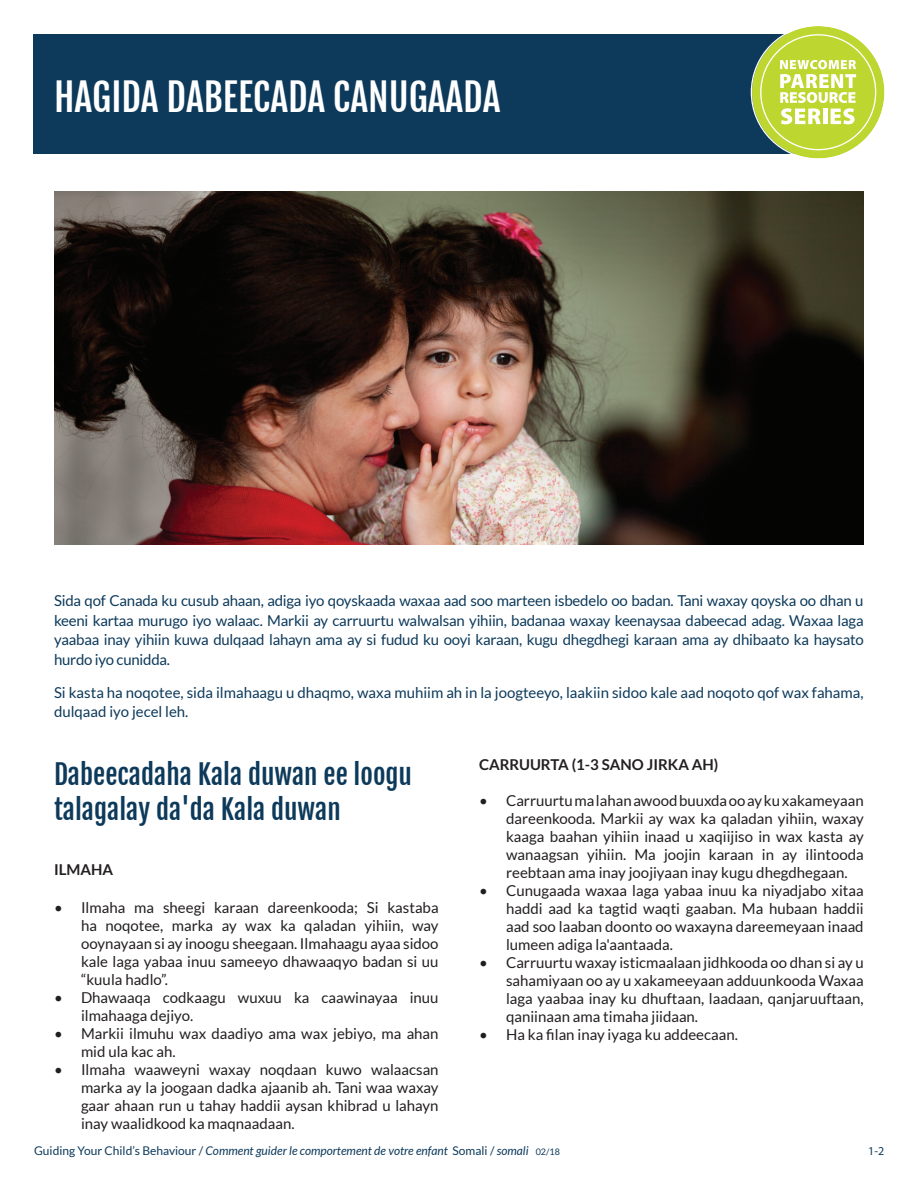
<style>
.page{position:relative;width:918px;height:1188px;background:#fff}
.page>*{position:absolute;margin:0;border:0;box-sizing:border-box;transform-origin:0 0}
.t1{font:37.5px "Fjalla One";color:#fff}
.t2{font:27px/34.5px "Fjalla One";color:#0d3a5b}
.t3{font:15px/18px "Lato";color:#231f20;text-align:justify}
.t4{font:15px/19.5px "Lato";color:#0d3a5b;text-align:justify}
.t5{font:700 15px "Lato";color:#231f20}
.t6{font:italic 12px "Lato";color:#0d3a5b}
.t7{font:12px "Myriad Pro";color:#0d3a5b}
.s1{font-style:normal}
.s2{font-style:normal;font-size:9px}
</style>
<div class="page">
<div style="left:34px;top:34px;width:788px;height:119px;background:#0d3a5b"></div>
<svg style="left:751px;top:26px;width:134px;height:133px"></svg>
<img style="left:54px;top:192px;width:810px;height:352px">
<h1 class="t1" style="left:54px;top:75px;width:448px">HAGIDA DABEECADA CANUGAADA</h1>
<p class="t4" style="left:54px;top:591px;width:811px">Sida qof Canada ku cusub ahaan, adiga iyo qoyskaada waxaa aad soo marteen isbedelo oo badan. Tani waxay qoyska oo dhan u keeni kartaa murugo iyo walaac. Markii ay carruurtu walwalsan yihiin, badanaa waxay keenaysaa dabeecad adag. Waxaa laga yaabaa inay yihiin kuwa dulqaad lahayn ama ay si fudud ku ooyi karaan, kugu dhegdhegi karaan ama ay dhibaato ka haysato hurdo iyo cunidda.</p>
<p class="t4" style="left:54px;top:682px;width:811px">Si kasta ha noqotee, sida ilmahaagu u dhaqmo, waxa muhiim ah in la joogteeyo, laakiin sidoo kale aad noqoto qof wax fahama, dulqaad iyo jecel leh.</p>
<h2 class="t2" style="left:54px;top:757px;width:360px">Dabeecadaha Kala duwan ee loogu talagalay da'da Kala duwan</h2>
<p class="t5" style="left:54px;top:861px;width:61px">ILMAHA</p>
<p class="t3" style="left:81px;top:898px;width:359px;text-indent:-27px">• Ilmaha ma sheegi karaan dareenkooda; Si kastaba ha noqotee, marka ay wax ka qaladan yihiin, way ooynayaan si ay inoogu sheegaan. Ilmahaagu ayaa sidoo kale laga yabaa inuu sameeyo dhawaaqyo badan si uu “kuula hadlo”.</p>
<p class="t3" style="left:81px;top:988px;width:359px;text-indent:-27px">• Dhawaaqa codkaagu wuxuu ka caawinayaa inuu ilmahaaga dejiyo.</p>
<p class="t3" style="left:81px;top:1024px;width:359px;text-indent:-27px">• Markii ilmuhu wax daadiyo ama wax jebiyo, ma ahan mid ula kac ah.</p>
<p class="t3" style="left:81px;top:1060px;width:359px;text-indent:-27px">• Ilmaha waaweyni waxay noqdaan kuwo walaacsan marka ay la joogaan dadka ajaanib ah. Tani waa waxay gaar ahaan run u tahay haddii aysan khibrad u lahayn inay waalidkood ka maqnaadaan.</p>
<p class="t5" style="left:479px;top:756px;width:241px">CARRUURTA (1-3 SANO JI RKA AH)</p>
<p class="t3" style="left:506px;top:792px;width:359px;text-indent:-27px">• Carruurtu ma lahan awood buuxda oo ay ku xakameyaan dareenkooda. Markii ay wax ka qaladan yihiin, waxay kaaga baahan yihiin inaad u xaqiijiso in wax kasta ay wanaagsan yihiin. Ma joojin karaan in ay ilintooda reebtaan ama inay joojiyaan inay kugu dhegdhegaan.</p>
<p class="t3" style="left:506px;top:882px;width:359px;text-indent:-27px">• Cunugaada waxaa laga yabaa inuu ka niyadjabo xitaa haddi aad ka tagtid waqti gaaban. Ma hubaan haddii aad soo laaban doonto oo waxayna dareemeyaan inaad lumeen adiga la'aantaada.</p>
<p class="t3" style="left:506px;top:954px;width:359px;text-indent:-27px">• Carruurtu waxay isticmaalaan jidhkooda oo dhan si ay u sahamiyaan oo ay u xakameeyaan adduunkooda Waxaa laga yaabaa inay ku dhuftaan, laadaan, qanjaruuftaan, qaniinaan ama timaha jiidaan.</p>
<p class="t3" style="left:479px;top:1026px;width:260px">• Ha ka filan inay iyaga ku addeecaan.</p>
<p class="t6" style="left:34px;top:1144px;width:527px"><span class="s1">Guiding Your Child’s Behaviour /</span> Comment guider le comportement de votre enfant <span class="s1">Somali /</span> somali <span class="s2">02/18</span></p>
<p class="t7" style="left:868px;top:1144px;width:17px">1-2</p>
</div>
